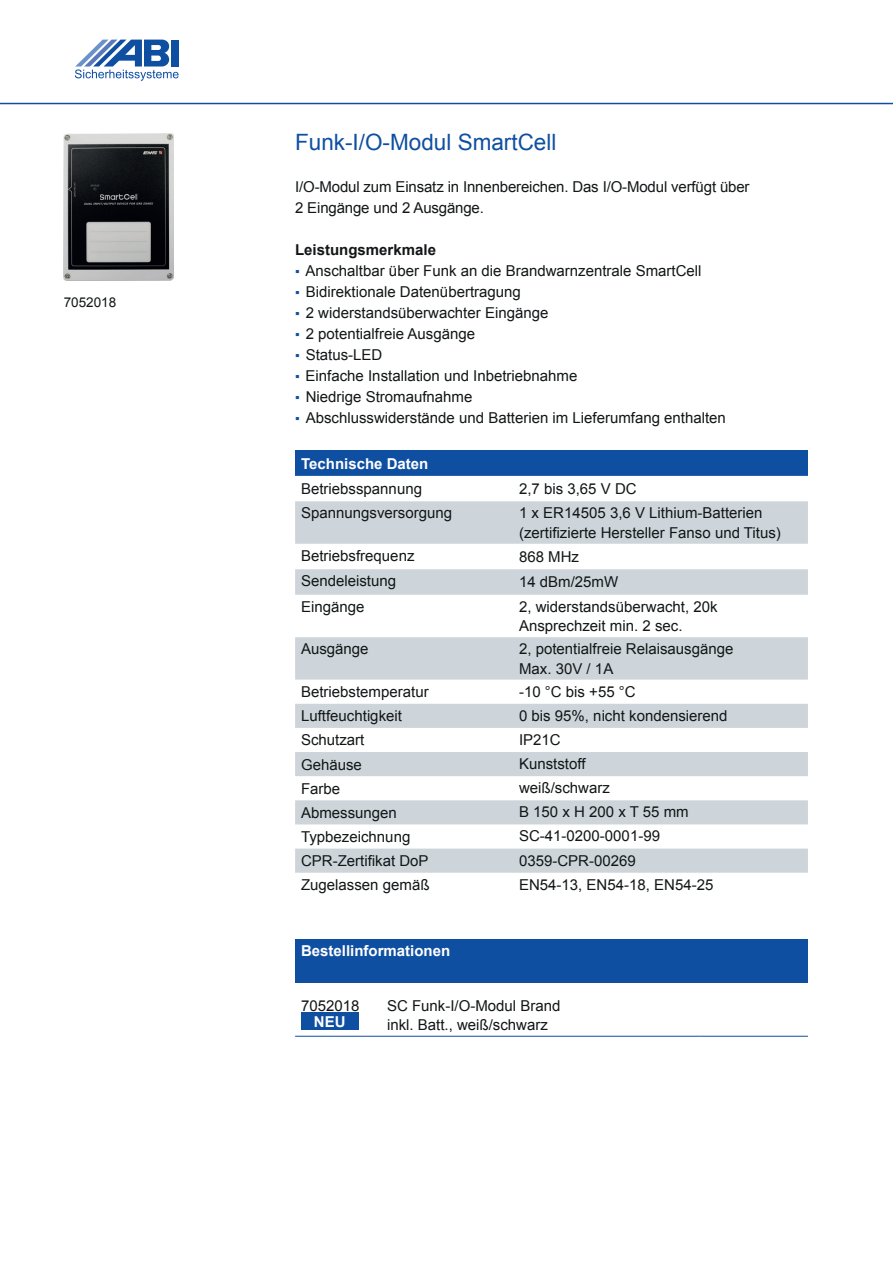
<style>
.page{position:relative;width:893px;height:1263px;background:#fff}
.page>*{position:absolute;margin:0;border:0;box-sizing:border-box;transform-origin:0 0}
.t1{font:22.5px "Arial";color:#0f4fa1}
.t2{font:15px/19.5px "Arial";color:#121617}
.t3{font:700 15px "Arial";color:#fff}
.t4{font:700 15px "Arial";color:#121617}
.t5{font:13.5px "Arial";color:#121617}
.s1{font-size:13.5px;color:#0f4fa1}
</style>
<div class="page">
<hr style="left:0;top:103px;width:893px;height:1px;background:#0f4fa1">
<svg style="left:75px;top:40px;width:104px;height:41px"></svg>
<div style="left:295px;top:450px;width:513px;height:26px;background:#0f4fa1"></div>
<svg style="left:295px;top:501px;width:513px;height:372px;fill:#ced5da"></svg>
<div style="left:295px;top:939px;width:513px;height:44px;background:#0f4fa1"></div>
<hr style="left:295px;top:1036px;width:86px;height:1px;background:#0f4fa1">
<hr style="left:381px;top:1036px;width:319px;height:1px;background:#0f4fa1">
<hr style="left:700px;top:1036px;width:108px;height:1px;background:#0f4fa1">
<div style="left:301px;top:1012px;width:58px;height:18px;background:#0f4fa1"></div>
<img style="left:64px;top:134px;width:110px;height:147px">
<p class="t5" style="left:64px;top:294px;width:54px">7052018</p>
<h1 class="t1" style="left:295px;top:128px;width:263px">Funk-I/O-Modul SmartCell</h1>
<p class="t2" style="left:295px;top:177px;width:456px;line-height:21px">I/O-Modul zum Einsatz in Innenbereichen. Das I/O-Modul verfügt über<br>2 Eingänge und 2 Ausgänge.</p>
<p class="t4" style="left:295px;top:240px;width:142px">Leistungsmerkmale</p>
<p class="t2" style="left:295px;top:261px;width:408px"><span class="s1">▪</span> Anschaltbar über Funk an die Brandwarnzentrale SmartCell</p>
<p class="t2" style="left:295px;top:282px;width:227px"><span class="s1">▪</span> Bidirektionale Datenübertragung</p>
<p class="t2" style="left:295px;top:303px;width:255px"><span class="s1">▪</span> 2 widerstandsüberwachter Eingänge</p>
<p class="t2" style="left:295px;top:324px;width:181px"><span class="s1">▪</span> 2 potentialfreie Ausgänge</p>
<p class="t2" style="left:295px;top:345px;width:89px"><span class="s1">▪</span> Status-LED</p>
<p class="t2" style="left:295px;top:366px;width:284px"><span class="s1">▪</span> Einfache Installation und Inbetriebnahme</p>
<p class="t2" style="left:295px;top:387px;width:179px"><span class="s1">▪</span> Niedrige Stromaufnahme</p>
<p class="t2" style="left:295px;top:408px;width:432px"><span class="s1">▪</span> Abschlusswiderstände und Batterien im Lieferumfang enthalten</p>
<p class="t3" style="left:301px;top:453px;width:129px">Technische Daten</p>
<p class="t2" style="left:301px;top:479px;width:122px">Betriebsspannung</p>
<p class="t2" style="left:519px;top:479px;width:119px">2,7 bis 3,65 V DC</p>
<p class="t2" style="left:301px;top:503px;width:152px">Spannungsversorgung</p>
<p class="t2" style="left:519px;top:503px;width:263px">1 x ER14505 3,6 V Lithium-Batterien (zertifizierte Hersteller Fanso und Titus)</p>
<p class="t2" style="left:301px;top:546px;width:115px">Betriebsfrequenz</p>
<p class="t2" style="left:519px;top:547px;width:62px">868 MHz</p>
<p class="t2" style="left:301px;top:571px;width:97px">Sendeleistung</p>
<p class="t2" style="left:519px;top:573px;width:101px">14 dBm/25mW</p>
<p class="t2" style="left:301px;top:597px;width:65px">Eingänge</p>
<p class="t2" style="left:519px;top:597px;width:200px">2, widerstandsüberwacht, 20k<br>Ansprechzeit min. 2 sec.</p>
<p class="t2" style="left:301px;top:639px;width:69px">Ausgänge</p>
<p class="t2" style="left:519px;top:639px;width:216px">2, potentialfreie Relaisausgänge<br>Max. 30V / 1A</p>
<p class="t2" style="left:301px;top:682px;width:129px">Betriebstemperatur</p>
<p class="t2" style="left:519px;top:682px;width:118px">-10 °C bis +55 °C</p>
<p class="t2" style="left:301px;top:706px;width:102px">Luftfeuchtigkeit</p>
<p class="t2" style="left:519px;top:706px;width:210px">0 bis 95%, nicht kondensierend</p>
<p class="t2" style="left:301px;top:730px;width:65px">Schutzart</p>
<p class="t2" style="left:519px;top:730px;width:43px">IP21C</p>
<p class="t2" style="left:301px;top:755px;width:62px">Gehäuse</p>
<p class="t2" style="left:519px;top:754px;width:68px">Kunststoff</p>
<p class="t2" style="left:301px;top:779px;width:41px">Farbe</p>
<p class="t2" style="left:519px;top:778px;width:92px">weiß/schwarz</p>
<p class="t2" style="left:301px;top:803px;width:97px">Abmessungen</p>
<p class="t2" style="left:519px;top:802px;width:171px">B 150 x H 200 x T 55 mm</p>
<p class="t2" style="left:301px;top:827px;width:111px">Typbezeichnung</p>
<p class="t2" style="left:519px;top:826px;width:142px">SC-41-0200-0001-99</p>
<p class="t2" style="left:301px;top:851px;width:129px">CPR-Zertifikat DoP</p>
<p class="t2" style="left:519px;top:851px;width:118px">0359-CPR-00269</p>
<p class="t2" style="left:301px;top:875px;width:130px">Zugelassen gemäß</p>
<p class="t2" style="left:519px;top:875px;width:196px">EN54-13, EN54-18, EN54-25</p>
<p class="t3" style="left:301px;top:941px;width:151px">Bestellinformationen</p>
<p class="t2" style="left:301px;top:996px;width:60px">7052018</p>
<p class="t3" style="left:314px;top:1011px;width:33px">NEU</p>
<p class="t2" style="left:387px;top:996px;width:175px">SC Funk-I/O-Modul Brand inkl. Batt., weiß/schwarz</p>
</div>
